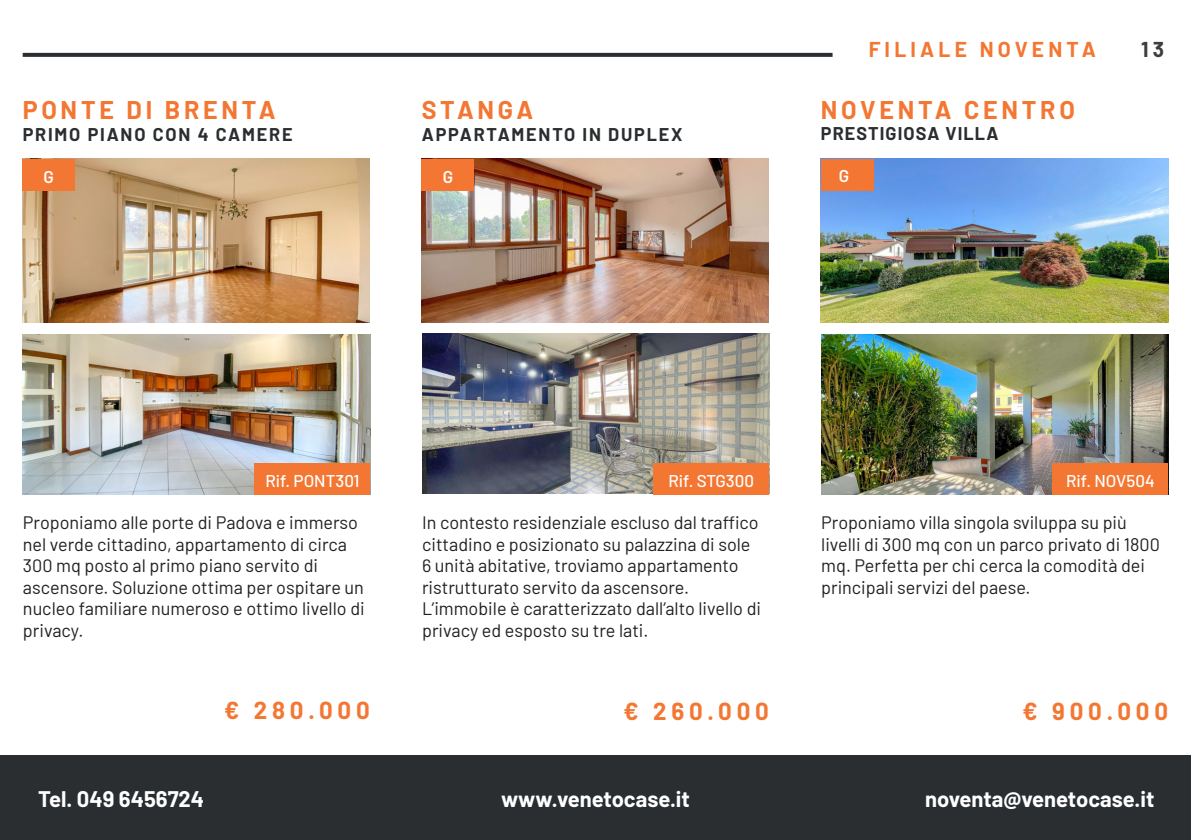
<style>
.page{position:relative;width:1191px;height:840px;background:#fff}
.page>*{position:absolute;margin:0;border:0;box-sizing:border-box;transform-origin:0 0}
.t1{font:700 25px "Barlow";letter-spacing:.15em;color:#f37733}
.t2{font:700 24px "Barlow";letter-spacing:.2em;color:#f37733}
.t3{font:700 22px "Barlow";color:#fff}
.t4{font:700 21px "Barlow";letter-spacing:.2em;color:#f37733}
.t5{font:700 21px "Barlow";color:#3e3e3f}
.t6{font:18px/21.6px "Barlow";color:#231f20}
.t7{font:700 18px "Barlow";letter-spacing:.1em;color:#2a2e30}
.t8{font:700 18px "Barlow";letter-spacing:.06em;color:#2a2e30}
.t9{font:500 17px "Barlow";color:#fff}
.t10{font:600 17px "Barlow";color:#fff}
</style>
<div class="page">
<svg style="left:23px;top:53px;width:809px;height:4px;background:#303436"></svg>
<div style="left:0;top:755px;width:1191px;height:84px;background:#2a2e30"></div>
<img style="left:821px;top:335px;width:347px;height:159px">
<div style="left:1052px;top:462px;width:116px;height:32px;background:#f37733"></div>
<img style="left:821px;top:159px;width:347px;height:164px">
<div style="left:821px;top:159px;width:52px;height:31px;background:#f37733"></div>
<img style="left:422px;top:333px;width:347px;height:160px">
<div style="left:653px;top:462px;width:116px;height:32px;background:#f37733"></div>
<img style="left:422px;top:159px;width:347px;height:164px">
<div style="left:422px;top:159px;width:52px;height:31px;background:#f37733"></div>
<img style="left:23px;top:335px;width:347px;height:159px">
<div style="left:254px;top:462px;width:116px;height:32px;background:#f37733"></div>
<img style="left:23px;top:159px;width:347px;height:164px">
<div style="left:23px;top:159px;width:52px;height:31px;background:#f37733"></div>
<p class="t1" style="left:23px;top:91px;width:254px">PONTE DI BRENTA</p>
<p class="t7" style="left:23px;top:121px;width:271px">PRIMO PIANO CON 4 CAMERE</p>
<p class="t10" style="left:44px;top:164px;width:12px">G</p>
<p class="t1" style="left:422px;top:91px;width:113px">STANGA</p>
<p class="t7" style="left:422px;top:121px;width:262px">APPARTAMENTO IN DUPLEX</p>
<p class="t10" style="left:443px;top:164px;width:12px">G</p>
<p class="t4" style="left:868px;top:34px;width:229px">FILIALE NOVENTA</p>
<p class="t1" style="left:821px;top:91px;width:255px">NOVENTA CENTRO</p>
<p class="t8" style="left:821px;top:120px;width:179px">PRESTIGIOSA VILLA</p>
<p class="t10" style="left:839px;top:163px;width:12px">G</p>
<p class="t5" style="left:1141px;top:34px;width:24px">13</p>
<p class="t9" style="left:265px;top:468px;width:96px">Rif. PONT301</p>
<p class="t9" style="left:668px;top:468px;width:87px">Rif. STG300</p>
<p class="t9" style="left:1066px;top:468px;width:90px">Rif. NOV504</p>
<p class="t6" style="left:23px;top:510px;width:343px">Proponiamo alle porte di Padova e immerso nel verde cittadino, appartamento di circa 300 mq posto al primo piano servito di ascensore. Soluzione ottima per ospitare un nucleo familiare numeroso e ottimo livello di privacy.</p>
<p class="t6" style="left:422px;top:510px;width:340px">In contesto residenziale escluso dal traffico cittadino e posizionato su palazzina di sole 6 unità abitative, troviamo appartamento ristrutturato servito da ascensore.<br>L’immobile è caratterizzato dall’alto livello di privacy ed esposto su tre lati.</p>
<p class="t6" style="left:821px;top:510px;width:340px">Proponiamo villa singola sviluppa su più livelli di 300 mq con un parco privato di 1800 mq. Perfetta per chi cerca la comodità dei principali servizi del paese.</p>
<p class="t2" style="left:224px;top:692px;width:147px">€ 280.000</p>
<p class="t2" style="left:623px;top:693px;width:147px">€ 260.000</p>
<p class="t2" style="left:1022px;top:693px;width:147px">€ 900.000</p>
<p class="t3" style="left:38px;top:782px;width:168px">Tel. 049 6456724</p>
<p class="t3" style="left:925px;top:782px;width:231px">noventa@venetocase.it</p>
<p class="t3" style="left:501px;top:782px;width:190px">www.venetocase.it</p>
</div>
